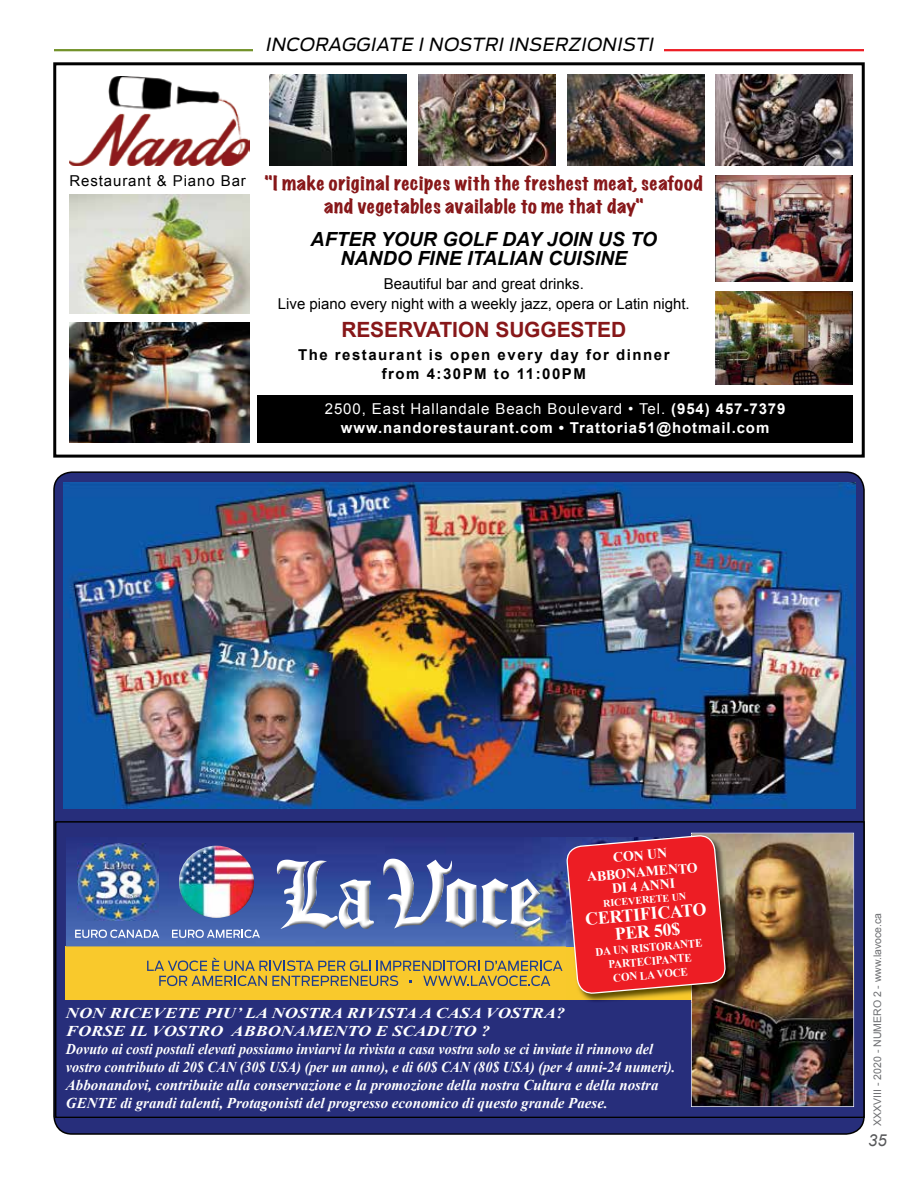
<style>
.page{position:relative;width:918px;height:1188px;background:#fff}
.page>*{position:absolute;margin:0;border:0;box-sizing:border-box;transform-origin:0 0}
.t1{font:700 21px "Arial";letter-spacing:-.005em;color:#871719}
.t2{font:italic 700 19.5px/19.5px "Arial";color:#000;text-align:center}
.t3{font:expanded 18px/22.5px "Marker Felt";letter-spacing:.035em;color:#871719;text-align:center}
.t4{font:italic 18px "Antenna";color:#000}
.t5{font:700 17.85px/17.9px "Times New Roman";color:#fff;text-align:center}
.t6{font:italic 16.5px "Arial";color:#58595b}
.t7{font:italic 700 15px/18px "Times New Roman";color:#fff;scale:1.21 1}
.t8{font:700 15px/19.5px "Arial";letter-spacing:.06em;color:#fff;text-align:center}
.t9{font:15px/19.5px "Arial";color:#000;text-align:center}
.t10{font:700 15px/19.5px "Arial";letter-spacing:.1em;color:#000;text-align:center}
.t11{font:15px "Arial";letter-spacing:.06em;color:#000}
.t12{font:700 13.95px/16.8px "Times New Roman";color:#fff;text-align:center}
.t13{font:700 11.4px/13.8px "Times New Roman";color:#fff;text-align:center;scale:.96 1}
.t14{font:10.5px "Arial";color:#6d6e71}
.t15{font:700 10.2px "Times New Roman";color:#fff}
.s1{font-weight:400}
</style>
<div class="page">
<hr style="left:54px;top:49px;width:272px;height:2px;background:#73922a">
<hr style="left:595px;top:49px;width:269px;height:2px;background:#ed1d24">
<div style="left:53px;top:62px;width:812px;height:396px;border:3px solid #000"></div>
<div style="left:254px;top:37px;width:410px;height:20px;background:#fff"></div>
<img style="left:715px;top:176px;width:138px;height:105px">
<img style="left:715px;top:292px;width:138px;height:92px">
<div style="left:54px;top:472px;width:810px;height:662px;background:#272e7b;border-radius:18px"></div>
<img style="left:64px;top:482px;width:791px;height:326px">
<img style="left:69px;top:76px;width:180px;height:90px">
<img style="left:270px;top:74px;width:137px;height:92px">
<img style="left:69px;top:194px;width:180px;height:120px">
<img style="left:69px;top:323px;width:180px;height:119px">
<img style="left:418px;top:74px;width:137px;height:92px">
<img style="left:567px;top:74px;width:137px;height:92px">
<img style="left:716px;top:74px;width:137px;height:92px">
<div style="left:257px;top:395px;width:596px;height:47px;background:#000"></div>
<svg style="left:55px;top:821px;width:810px;height:296px"></svg>
<img style="left:691px;top:833px;width:163px;height:274px">
<img style="left:726px;top:835px;width:8px;height:168px">
<img style="left:75px;top:835px;width:651px;height:173px">
<p class="t4" style="left:265px;top:34px;width:394px">INCORAGGIATE INOSTRIINSERZIONISTI</p>
<p class="t11" style="left:69px;top:170px;width:178px">Restaurant &amp; Piano Bar</p>
<p class="t3" style="left:265px;top:172px;width:440px">"I make original recipes with the freshest meat, seafood and vegetables available to me that day"</p>
<h2 class="t2" style="left:311px;top:230px;width:348px">AFTER YOUR GOLF DAY JOIN US TO<br>NANDO FINE ITALIAN CUISINE</h2>
<p class="t9" style="left:278px;top:275px;width:413px">Beautiful bar and great drinks.<br>Live piano every night with a weekly jazz, opera or Latin night.</p>
<h1 class="t1" style="left:341px;top:316px;width:286px">RESERVATION SUGGESTED</h1>
<p class="t10" style="left:298px;top:345px;width:373px">The restaurant is open every day for dinner from 4:30PM to 11:00PM</p>
<p class="t8" style="left:325px;top:399px;width:462px"><span class="s1">2500, East Hallandale Beach Boulevard • Tel.</span> (954) 457-7379 www.nandorestaurant.com • Trattoria51@hotmail.com</p>
<p class="t12" style="left:585px;top:851px;width:113px;rotate:-5deg">CON UN<br>ABBONAMENTO</p>
<p class="t12" style="left:611px;top:880px;width:65px;rotate:-5deg">DI 4 ANNI</p>
<p class="t15" style="left:603px;top:896px;width:85px;rotate:-5deg">RICEVERETE UN</p>
<p class="t5" style="left:585px;top:910px;width:123px;rotate:-5deg">CERTIFICATO<br>PER 50$</p>
<p class="t13" style="left:595px;top:945px;width:113px;rotate:-5deg">DA UN RISTORANTE<br>PARTECIPANTE<br>CON LA VOCE</p>
<p class="t7" style="left:66px;top:1004px;width:505px">NON RICEVETE PIU’ LA NOSTRA RIVISTA A CASA VOSTRA?<br>FORSE IL VOSTRO ABBONAMENTO E SCADUTO ?<br>Dovuto ai costi postali elevati possiamo inviarvi la rivista a casa vostra solo se ci inviate il rinnovo del vostro contributo di 20$ CAN (30$ USA) (per un anno), e di 60$ CAN (80$ USA) (per 4 anni-24 numeri).<br>Abbonandovi, contribuite alla conservazione e la promozione della nostra Cultura e della nostra GENTE di grandi talenti, Protagonisti del progresso economico di questo grande Paese.</p>
<p class="t14" style="left:871px;top:1126px;width:214px;rotate:-90deg">XXXVIII - 2020 - NUMERO 2 - www.lavoce.ca</p>
<p class="t6" style="left:868px;top:1130px;width:20px">35</p>
</div>
